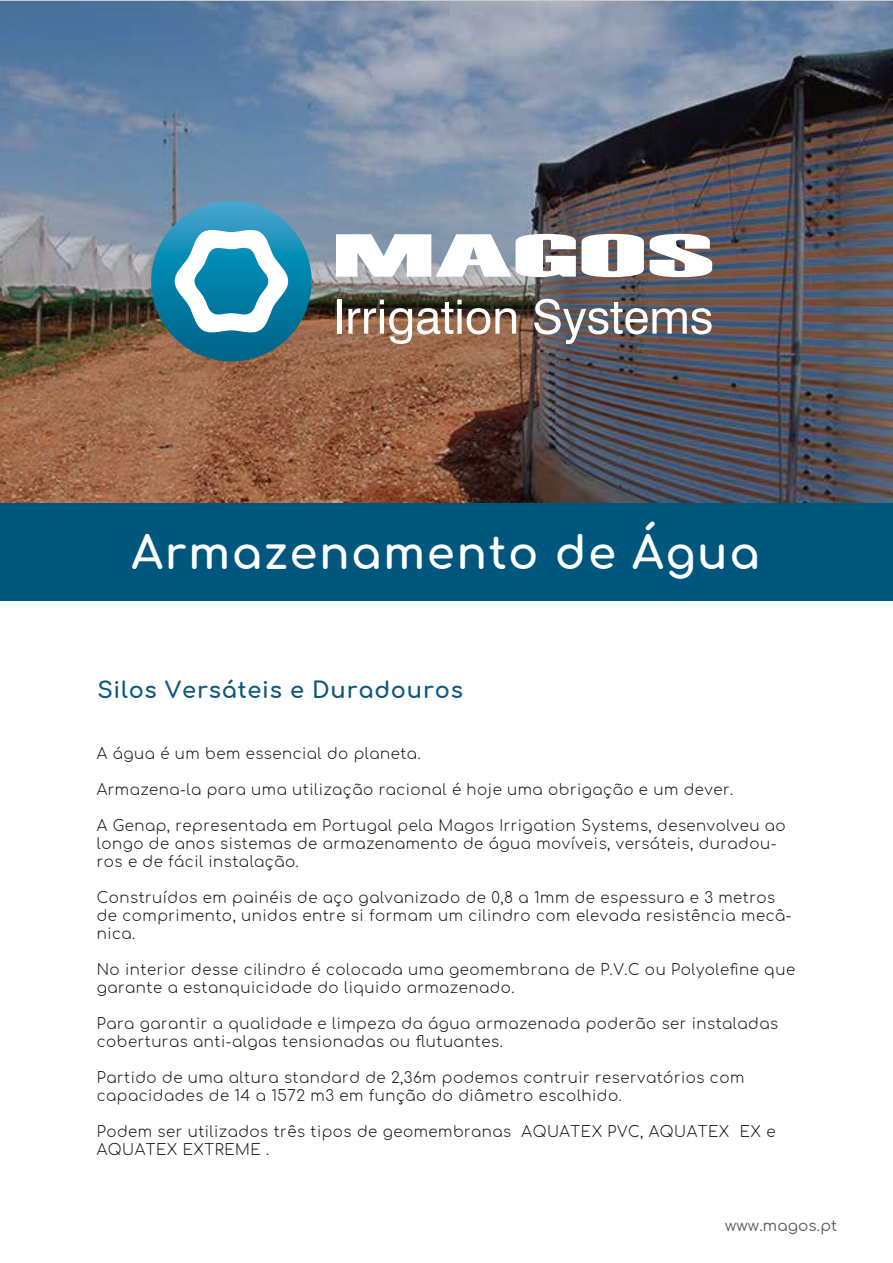
<style>
.page{position:relative;width:893px;height:1263px;background:#fff}
.page>*{position:absolute;margin:0;border:0;box-sizing:border-box;transform-origin:0 0}
.t1{font:700 45px "Comfortaa";letter-spacing:.035em;color:#fff}
.t2{font:700 22.5px "Comfortaa";letter-spacing:.035em;color:#0e587a}
.t3{font:15.15px "Comfortaa";letter-spacing:.01em;color:#5c5b5f}
.t4{font:300 15px/18px "Comfortaa";letter-spacing:.035em;color:#1f1410}
</style>
<div class="page">
<img style="left:0;top:0;width:893px;height:504px">
<svg style="left:336px;top:234px;width:308px;height:43px"></svg>
<svg style="left:650px;top:234px;width:62px;height:43px"></svg>
<hr style="left:337px;top:300px;width:4px;height:34px;background:#fff">
<svg style="left:348px;top:300px;width:168px;height:44px"></svg>
<svg style="left:534px;top:299px;width:178px;height:45px"></svg>
<svg style="left:151px;top:201px;width:161px;height:160px"></svg>
<div style="left:0;top:504px;width:893px;height:97px;background:#00577d"></div>
<h1 class="t1" style="left:132px;top:512px;width:630px">Armazenamento de Água</h1>
<h2 class="t2" style="left:97px;top:669px;width:367px">Silos Versáteis e Duradouros</h2>
<p class="t4" style="left:97px;top:742px;width:325px">A água é um bem essencial do planeta.</p>
<p class="t4" style="left:97px;top:778px;width:638px">Armazena-la para uma utilização racional é hoje uma obrigação e um dever.</p>
<p class="t4" style="left:97px;top:814px;width:690px">A Genap, representada em Portugal pela Magos Irrigation Systems, desenvolveu ao longo de anos sistemas de armazenamento de água movíveis, versáteis, duradou&shy;ros e de fácil instalação.</p>
<p class="t4" style="left:97px;top:886px;width:696px">Construídos em painéis de aço galvanizado de 0,8 a 1mm de espessura e 3 metros de comprimento, unidos entre si formam um cilindro com elevada resistência mecâ&shy;nica.</p>
<p class="t4" style="left:97px;top:958px;width:700px">No interior desse cilindro é colocada uma geomembrana de P.V.C ou Polyolefine que garante a estanquicidade do liquido armazenado.</p>
<p class="t4" style="left:97px;top:1012px;width:683px">Para garantir a qualidade e limpeza da água armazenada poderão ser instaladas coberturas anti-algas tensionadas ou flutuantes.</p>
<p class="t4" style="left:97px;top:1066px;width:649px">Partido de uma altura standard de 2,36m podemos contruir reservatórios com capacidades de 14 a 1572 m3 em função do diâmetro escolhido.</p>
<p class="t4" style="left:97px;top:1120px;width:680px">Podem ser utilizados três tipos de geomembranas AQUATEX PVC, AQUATEX EX e<br>AQUATEX EXTREME .</p>
<p class="t3" style="left:725px;top:1212px;width:114px">www.magos.pt</p>
</div>
